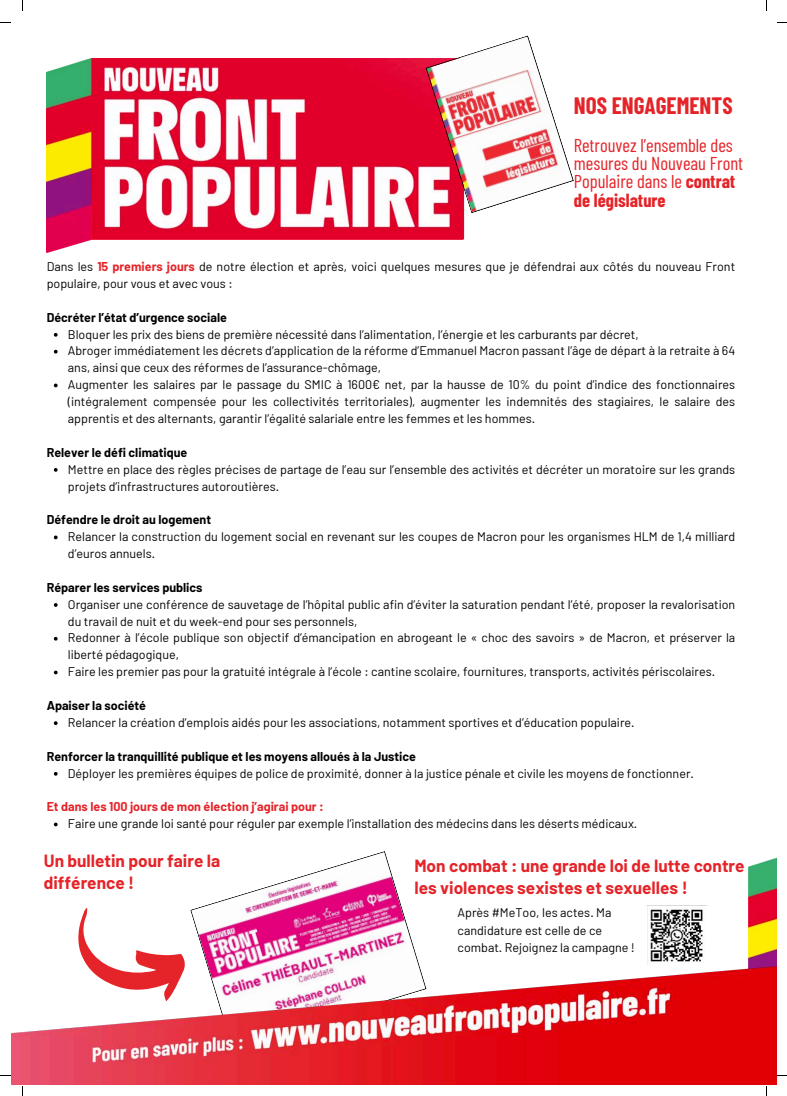
<style>
.page{position:relative;width:787px;height:1096px;background:#fff}
.page>*{position:absolute;margin:0;border:0;box-sizing:border-box;transform-origin:0 0}
.t1{font:700 23.12px "Barlow Condensed";color:#e52429}
.t2{font:18.5px/18.2px "Barlow Condensed";color:#e52429}
.t3{font:700 17.25px/21.5px "Barlow";color:#e52429}
.t4{font:12.5px/16.9px "Barlow";color:#000}
.t5{font:700 12.5px "Barlow";color:#000}
.t6{font:700 12.5px "Barlow";color:#e52429}
.s1{font-weight:700}
.s2{font-weight:700;color:#e52429}
</style>
<div class="page">
<img style="left:46px;top:58px;width:418px;height:195px">
<img style="left:748px;top:858px;width:28px;height:90px">
<svg style="left:425px;top:35px;width:149px;height:178px"></svg>
<svg style="left:198px;top:851px;width:216px;height:97px"></svg>
<img style="left:12px;top:948px;width:765px;height:136px">
<svg style="left:62px;top:907px;width:136px;height:119px"></svg>
<img style="left:647px;top:905px;width:59px;height:60px">
<svg style="left:54px;top:333px;width:4px;height:3px"></svg>
<svg style="left:54px;top:350px;width:4px;height:3px"></svg>
<svg style="left:54px;top:383px;width:4px;height:4px"></svg>
<svg style="left:54px;top:468px;width:4px;height:3px"></svg>
<svg style="left:54px;top:535px;width:4px;height:4px"></svg>
<svg style="left:54px;top:603px;width:4px;height:3px"></svg>
<svg style="left:54px;top:636px;width:4px;height:4px"></svg>
<svg style="left:54px;top:670px;width:4px;height:4px"></svg>
<svg style="left:54px;top:721px;width:4px;height:4px"></svg>
<svg style="left:54px;top:772px;width:4px;height:3px"></svg>
<svg style="left:54px;top:822px;width:4px;height:4px"></svg>
<h1 class="t1" style="left:574px;top:91px;width:160px">NOS ENGAGEMENTS</h1>
<h2 class="t2" style="left:574px;top:135px;width:171px">Retrouvez l’ensemble des mesures du Nouveau Front<br>Populaire dans le <span class="s1">contrat de législature</span></h2>
<h4 class="t4" style="left:47px;top:257px;width:690px">Dans les <span class="s2">15 premiers jours</span> de notre élection et après, voici quelques mesures que je défendrai aux côtés du nouveau Front populaire, pour vous et avec vous :</h4>
<p class="t5" style="left:47px;top:309px;width:182px">Décréter l’état d’urgence sociale</p>
<h4 class="t4" style="left:68px;top:325px;width:572px">Bloquer les prix des biens de première nécessité dans l’alimentation, l’énergie et les carburants par décret,</h4>
<p class="t4" style="left:68px;top:342px;width:669px">Abroger immédiatement les décrets d’application de la réforme d’Emmanuel Macron passant l’âge de départ à la retraite à 64 ans, ainsi que ceux des réformes de l’assurance-chômage,</p>
<p class="t4" style="left:68px;top:376px;width:669px;text-align:justify">Augmenter les salaires par le passage du SMIC à 1600€ net, par la hausse de 10% du point d’indice des fonctionnaires (intégralement compensée pour les collectivités territoriales), augmenter les indemnités des stagiaires, le salaire des apprentis et des alternants, garantir l’égalité salariale entre les femmes et les hommes.</p>
<p class="t5" style="left:47px;top:444px;width:142px">Relever le défi climatique</p>
<h4 class="t4" style="left:68px;top:460px;width:669px">Mettre en place des règles précises de partage de l’eau sur l’ensemble des activités et décréter un moratoire sur les grands projets d’infrastructures autoroutières.</h4>
<p class="t5" style="left:47px;top:511px;width:166px">Défendre le droit au logement</p>
<h4 class="t4" style="left:68px;top:527px;width:669px">Relancer la construction du logement social en revenant sur les coupes de Macron pour les organismes HLM de 1,4 milliard d’euros annuels.</h4>
<p class="t5" style="left:47px;top:579px;width:157px">Réparer les services publics</p>
<p class="t4" style="left:68px;top:595px;width:669px">Organiser une conférence de sauvetage de l’hôpital public afin d’éviter la saturation pendant l’été, proposer la revalorisation du travail de nuit et du week-end pour ses personnels,</p>
<h4 class="t4" style="left:68px;top:629px;width:669px">Redonner à l’école publique son objectif d’émancipation en abrogeant le « choc des savoirs » de Macron, et préserver la liberté pédagogique,</h4>
<p class="t4" style="left:68px;top:662px;width:649px">Faire les premier pas pour la gratuité intégrale à l’école : cantine scolaire, fournitures, transports, activités périscolaires.</p>
<h2 class="t5" style="left:47px;top:697px;width:101px">Apaiser la société</h2>
<p class="t4" style="left:68px;top:713px;width:568px">Relancer la création d’emplois aidés pour les associations, notamment sportives et d’éducation populaire.</p>
<h2 class="t5" style="left:47px;top:748px;width:371px">Renforcer la tranquillité publique et les moyens alloués à la Justice</h2>
<p class="t4" style="left:68px;top:764px;width:628px">Déployer les premières équipes de police de proximité, donner à la justice pénale et civile les moyens de fonctionner.</p>
<p class="t6" style="left:47px;top:798px;width:278px">Et dans les 100 jours de mon élection j’agirai pour :</p>
<p class="t4" style="left:68px;top:814px;width:571px">Faire une grande loi santé pour réguler par exemple l’installation des médecins dans les déserts médicaux.</p>
<h4 class="t3" style="left:44px;top:849px;width:178px">Un bulletin pour faire la différence !</h4>
<p class="t3" style="left:414px;top:854px;width:332px">Mon combat : une grande loi de lutte contre les violences sexistes et sexuelles !</p>
<p class="t4" style="left:458px;top:902px;width:179px;line-height:17.8px">Après #MeToo, les actes. Ma candidature est celle de ce combat. Rejoignez la campagne !</p>
</div>
